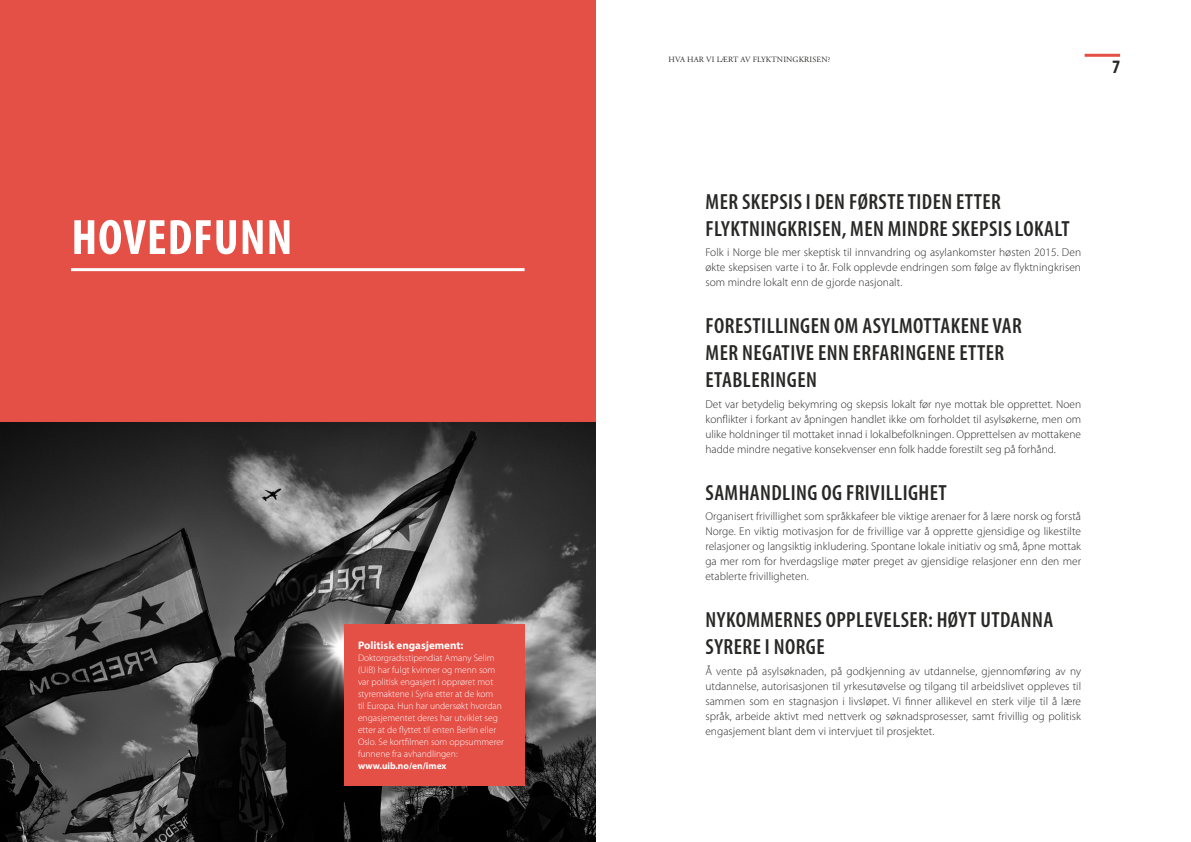
<style>
.page{position:relative;width:1191px;height:842px;background:#fff}
.page>*{position:absolute;margin:0;border:0;box-sizing:border-box;transform-origin:0 0}
.TITTEL_KAPITTELINNDE{font:700 condensed 50px "Myriad Pro";letter-spacing:.02em;color:#fff}
.MELLOMTITTEL{font:600 condensed 22px/27px "Myriad Pro";letter-spacing:.02em;color:#282827}
.t1{font:700 condensed 19px "Myriad Pro";color:#282827}
.BRØDTEKST{font:300 11.4px/15px "Myriad Pro";letter-spacing:.005em;color:#282827;text-align:justify}
.beskrivende_tekst_ra{font:700 11px "Myriad Pro";color:#fff}
.beskrivende_tekst_ra-2{font:300 9.5px/12px "Myriad Pro";color:#fff}
.t2{font:8px "Adobe Garamond Pro";letter-spacing:.02em;color:#282827}
.s1{font-weight:700}
</style>
<div class="page">
<img style="left:0;top:421px;width:595px;height:421px">
<div style="left:0;top:0;width:595px;height:421px;background:#e44f46"></div>
<hr style="left:1084px;top:54px;width:36px;height:3px;background:#e44f46">
<hr style="left:71px;top:268px;width:453px;height:3px;background:#fff">
<div style="left:344px;top:624px;width:180px;height:161px;background:#e44f46"></div>
<p class="TITTEL_KAPITTELINNDE" style="left:71px;top:206px;width:222px">HOVEDFUNN</p>
<p class="beskrivende_tekst_ra" style="left:358px;top:638px;width:107px">Politisk engasjement:</p>
<p class="beskrivende_tekst_ra-2" style="left:358px;top:651px;width:147px">Doktorgradsstipendiat Amany Selim (UiB) har fulgt kvinner og menn som var politisk engasjert i opprøret mot styremaktene i Syria etter at de kom<br>til Europa. Hun har undersøkt hvordan engasjementet deres har utviklet seg etter at de flyttet til enten Berlin eller Oslo. Se kortfilmen som oppsummerer funnene fra avhandlingen: <span class="s1">www.uib.no/en/imex</span></p>
<p class="t2" style="left:668px;top:55px;width:163px">HVA HAR VI LÆRT AV FLYKTNINGKRISEN?</p>
<h3 class="t1" style="left:1112px;top:55px;width:10px">7</h3>
<p class="MELLOMTITTEL" style="left:705px;top:187px;width:366px">MER SKEPSIS I DEN FØRSTE TIDEN ETTER<br>FLYKTNINGKRISEN, MEN MINDRE SKEPSIS LOKALT</p>
<p class="BRØDTEKST" style="left:705px;top:245px;width:377px">Folk i Norge ble mer skeptisk til innvandring og asylankomster høsten 2015. Den økte skepsisen varte i to år. Folk opplevde endringen som følge av flyktningkrisen som mindre lokalt enn de gjorde nasjonalt.</p>
<p class="MELLOMTITTEL" style="left:705px;top:312px;width:318px">FORESTILLINGEN OM ASYLMOTTAKENE VAR<br>MER NEGATIVE ENN ERFARINGENE ETTER<br>ETABLERINGEN</p>
<p class="BRØDTEKST" style="left:705px;top:396px;width:377px">Det var betydelig bekymring og skepsis lokalt før nye mottak ble opprettet. Noen konflikter i forkant av åpningen handlet ikke om forholdet til asylsøkerne, men om ulike holdninger til mottaket innad i lokalbefolkningen. Opprettelsen av mottakene hadde mindre negative konsekvenser enn folk hadde forestilt seg på forhånd.</p>
<p class="MELLOMTITTEL" style="left:705px;top:478px;width:243px">SAMHANDLING OG FRIVILLIGHET</p>
<p class="BRØDTEKST" style="left:705px;top:509px;width:377px">Organisert frivillighet som språkkafeer ble viktige arenaer for å lære norsk og forstå Norge. En viktig motivasjon for de frivillige var å opprette gjensidige og likestilte relasjoner og langsiktig inkludering. Spontane lokale initiativ og små, åpne mottak ga mer rom for hverdagslige møter preget av gjensidige relasjoner enn den mer etablerte frivilligheten.</p>
<p class="MELLOMTITTEL" style="left:705px;top:606px;width:349px">NYKOMMERNES OPPLEVELSER: HØYT UTDANNA<br>SYRERE I NORGE</p>
<p class="BRØDTEKST" style="left:705px;top:663px;width:377px">Å vente på asylsøknaden, på godkjenning av utdannelse, gjennomføring av ny utdannelse, autorisasjonen til yrkesutøvelse og tilgang til arbeidslivet oppleves til sammen som en stagnasjon i livsløpet. Vi finner allikevel en sterk vilje til å lære språk, arbeide aktivt med nettverk og søknadsprosesser, samt frivillig og politisk engasjement blant dem vi intervjuet til prosjektet.</p>
</div>
